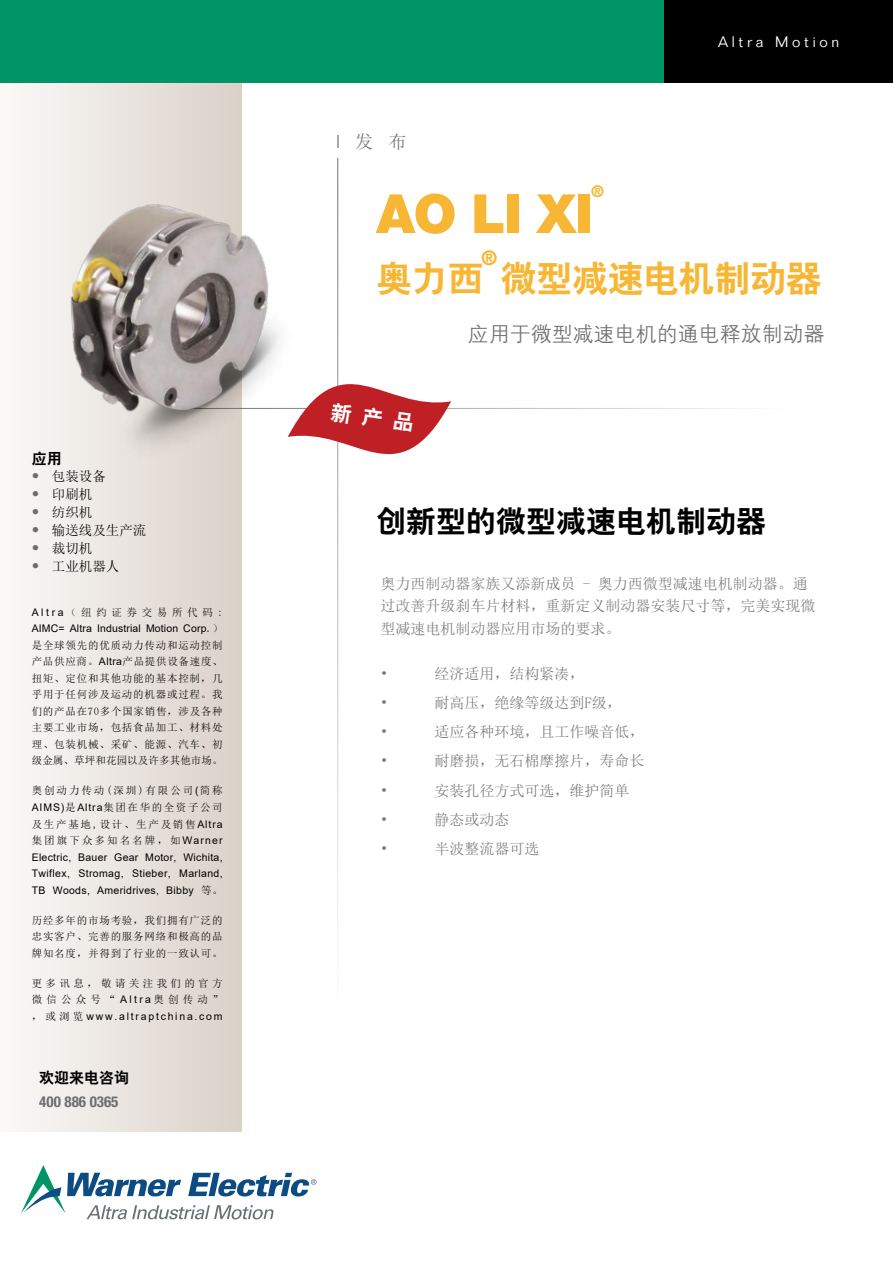
<style>
.page{position:relative;width:893px;height:1263px;background:#fff}
.page>*{position:absolute;margin:0;border:0;box-sizing:border-box;transform-origin:0 0}
.t1{font:900 54px "Helvetica Neue LT Std";color:#f7b633}
.t2{font:36px "H Yb 2 gj";letter-spacing:-.01em;color:#f7b633}
.t3{font:30px "H Yb 2 gj";color:#000}
.t4{font:21px "H Yg 2 gj";color:#6d6e71}
.t5{font:700 condensed 20.25px "Helvetica Neue LT Std";color:#f7b633}
.t6{font:18px "Sim Sun";color:#6d6e71}
.t7{font:700 condensed 16.2px "Helvetica Neue LT Std";color:#f7b633}
.t8{font:15px/22.5px "Sim Sun";color:#76777a}
.t9{font:300 15px "Folio Std";letter-spacing:.25em;color:#fff}
.t10{font:700 condensed 15px "Helvetica Neue LT Std";color:#6d6e71}
.t11{font:15px "H Yb 2 gj";color:#000}
.t12{font:13.5px "Sim Sun";color:#000}
.t13{font:10.5px/16.5px "Sim Sun";letter-spacing:.075em;color:#000;text-align:justify}
.t14{font:10.5px/16.5px "Arial";letter-spacing:.035em;color:#000;text-align:justify}
.s1{font-family:"Helvetica Neue LT Std";font-weight:300;font-size:15px;color:#6d6e71}
.s2{font-family:"Arial"}
.s3{font-family:"Sim Sun"}
.s4{font-family:"Univers LT Std";font-weight:300;font-stretch:condensed}
</style>
<div class="page">
<div style="left:0;top:82px;width:242px;height:1050px;background:linear-gradient(to right,#fbfaf9,#dad1c8)"></div>
<div style="left:0;top:0;width:893px;height:82px;background:#009467"></div>
<hr style="left:337px;top:158px;width:1px;height:858px;background:#6d6e71">
<hr style="left:189px;top:408px;width:597px;height:1px;background:#6d6e71">
<div style="left:664px;top:0;width:229px;height:82px;background:#000"></div>
<img style="left:22px;top:172px;width:266px;height:324px">
<svg style="left:21px;top:1165px;width:295px;height:54px"></svg>
<svg style="left:288px;top:336px;width:163px;height:166px"></svg>
<p class="t11" style="left:32px;top:451px;width:31px">应用</p>
<p class="t12" style="left:32px;top:469px;width:76px"><span class="s1">•</span> 包装设备</p>
<p class="t12" style="left:32px;top:487px;width:62px"><span class="s1">•</span> 印刷机</p>
<p class="t12" style="left:32px;top:505px;width:62px"><span class="s1">•</span> 纺织机</p>
<p class="t12" style="left:32px;top:523px;width:116px"><span class="s1">•</span> 输送线及生产流</p>
<p class="t12" style="left:32px;top:541px;width:62px"><span class="s1">•</span> 裁切机</p>
<p class="t12" style="left:32px;top:559px;width:89px"><span class="s1">•</span> 工业机器人</p>
<p class="t13" style="left:32px;top:604px;width:193px"><span class="s2">Altra</span>（纽约证券交易所代码:<br><span class="s2">AIMC= Altra Industrial Motion Corp</span>.）是全球领先的优质动力传动和运动控制产品供应商。<span class="s2">Altra</span>产品提供设备速度、扭矩、定位和其他功能的基本控制，几乎用于任何涉及运动的机器或过程。我们的产品在70多个国家销售，涉及各种主要工业市场，包括食品加工、材料处理、包装机械、采矿、能源、汽车、初级金属、草坪和花园以及许多其他市场。</p>
<p class="t14" style="left:32px;top:782px;width:192px"><span class="s3">奥创动力传动(深圳)有限公司</span>(<span class="s3">简称</span>AIMS)<span class="s3">是</span>Altra<span class="s3">集团在华的全资子公司及生产基地,设计、生产及销售</span>Altra<span class="s3">集团旗下众多知名名牌，如</span>Warner Electric, Bauer Gear Motor, Wichita, Twiflex, Stromag, Stieber, Marland, TB Woods, Ameridrives, Bibby <span class="s3">等。</span></p>
<p class="t13" style="left:32px;top:911px;width:192px">历经多年的市场考验，我们拥有广泛的忠实客户、完善的服务网络和极高的品牌知名度，并得到了行业的一致认可。</p>
<p class="t13" style="left:32px;top:974px;width:192px">更多讯息，敬请关注我们的官方微信公众号“<span class="s2">Altra</span>奥创传动”，或浏览 <span class="s2">www.altraptchina.com</span></p>
<p class="t11" style="left:39px;top:1070px;width:92px">欢迎来电咨询</p>
<p class="t10" style="left:39px;top:1092px;width:81px">400 886 0365</p>
<p class="t6" style="left:336px;top:133px;width:72px"><span class="s4">I</span>发布</p>
<p class="t9" style="left:718px;top:32px;width:123px">Altra Motion</p>
<p class="t7" style="left:591px;top:182px;width:14px">®</p>
<p class="t1" style="left:376px;top:181px;width:218px">AO LI XI</p>
<p class="t2" style="left:376px;top:260px;width:447px">奥力西 微型减速电机制动器</p>
<p class="t4" style="left:468px;top:323px;width:359px">应用于微型减速电机的通电释放制动器</p>
<p class="t5" style="left:481px;top:245px;width:18px">®</p>
<p class="t3" style="left:376px;top:506px;width:392px">创新型的微型减速电机制动器</p>
<p class="t8" style="left:380px;top:572px;width:437px">奥力西制动器家族又添新成员 - 奥力西微型减速电机制动器。通过改善升级刹车片材料，重新定义制动器安装尺寸等，完美实现微型减速电机制动器应用市场的要求。</p>
<p class="t8" style="left:380px;top:662px;width:9px">•</p>
<p class="t8" style="left:434px;top:662px;width:151px">经济适用，结构紧凑，</p>
<p class="t8" style="left:380px;top:691px;width:9px">•</p>
<p class="t8" style="left:434px;top:691px;width:189px">耐高压，绝缘等级达到F级，</p>
<p class="t8" style="left:380px;top:720px;width:9px">•</p>
<p class="t8" style="left:434px;top:720px;width:211px">适应各种环境，且工作噪音低，</p>
<p class="t8" style="left:380px;top:750px;width:9px">•</p>
<p class="t8" style="left:434px;top:750px;width:211px">耐磨损，无石棉摩擦片，寿命长</p>
<p class="t8" style="left:380px;top:779px;width:9px">•</p>
<p class="t8" style="left:434px;top:779px;width:196px">安装孔径方式可选，维护简单</p>
<p class="t8" style="left:380px;top:808px;width:9px">•</p>
<p class="t8" style="left:434px;top:808px;width:76px">静态或动态</p>
<p class="t8" style="left:380px;top:837px;width:9px">•</p>
<p class="t8" style="left:434px;top:837px;width:106px">半波整流器可选</p>
</div>
